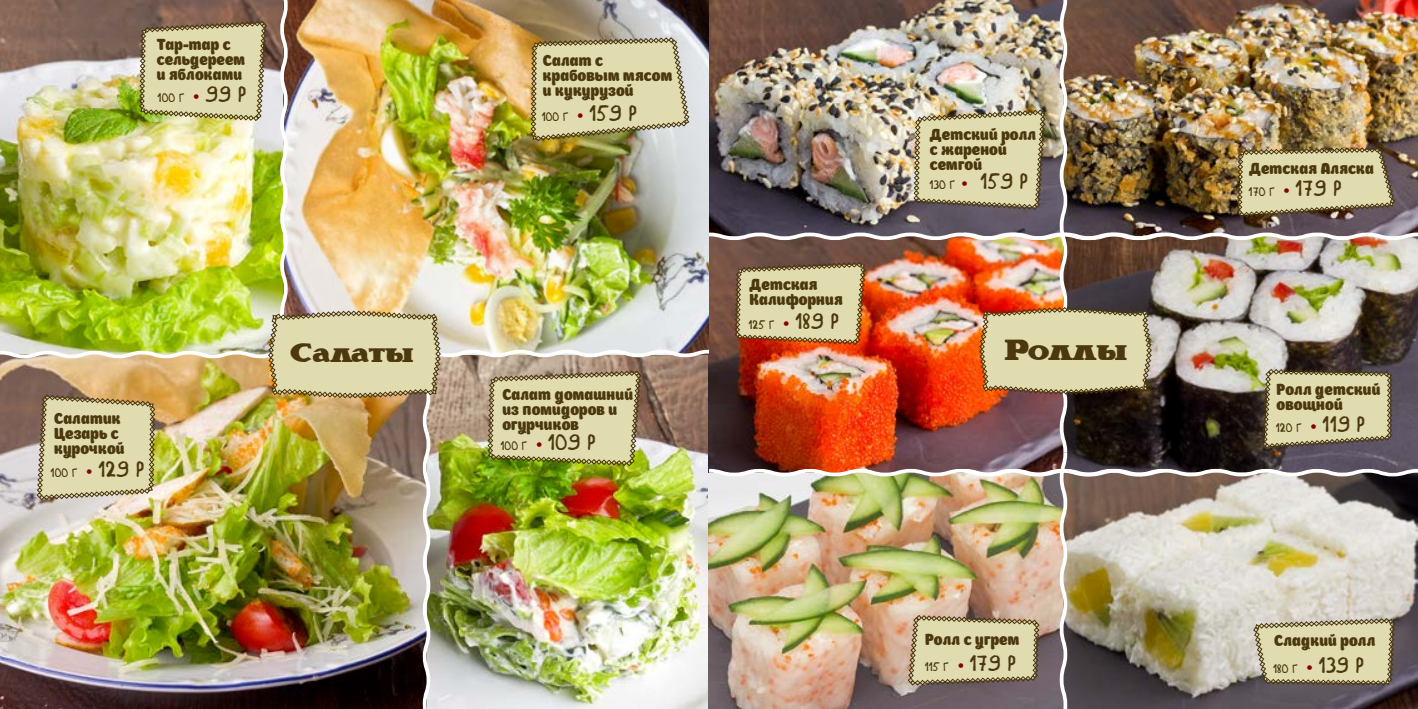
<style>
.page{position:relative;width:1418px;height:709px;background:#fff}
.page>*{position:absolute;margin:0;border:0;box-sizing:border-box;transform-origin:0 0}
.t1{font:32.5px "Brava";color:#4b380f}
.t2{font:30px "Brava";color:#4b380f}
.t3{font:17.5px/15px "Boomboom";color:#4b380e}
.t4{font:12.5px "Chocolate Hippo";color:#4b380e}
.s1{font-family:"Borjomi Black C"}
.s2{font-family:"Zanoza";font-size:15px;color:#840001}
.s3{font-size:22.5px}
</style>
<div class="page">
<img style="left:0;top:0;width:1417px;height:709px">
<p class="t3" style="left:157px;top:37px;width:90px">Тар<span class="s1">-</span>тар с сельдереем и яблоками</p>
<p class="t4" style="left:158px;top:89px;width:91px">100 г <span class="s2">•</span> <span class="s3">99 р</span></p>
<p class="t3" style="left:54px;top:411px;width:72px">Салатик<br>Цезарь с курочкой</p>
<p class="t4" style="left:51px;top:464px;width:96px">100 г <span class="s2">•</span> <span class="s3">129 р</span></p>
<h2 class="t2" style="left:290px;top:335px;width:126px">Салаты</h2>
<p class="t3" style="left:543px;top:53px;width:131px">Салат с крабовым мясом и кукурузой</p>
<p class="t4" style="left:542px;top:108px;width:97px">100 г <span class="s2">•</span> <span class="s3">159 р</span></p>
<p class="t3" style="left:502px;top:387px;width:132px">Салат домашний из помидоров и огурчиков</p>
<p class="t4" style="left:501px;top:437px;width:97px">100 г <span class="s2">•</span> <span class="s3">109 р</span></p>
<p class="t3" style="left:749px;top:277px;width:95px">Детская<br>Калифорния</p>
<p class="t4" style="left:748px;top:316px;width:92px">125 г <span class="s2">•</span> <span class="s3">189 р</span></p>
<p class="t3" style="left:929px;top:128px;width:108px">Детский ролл с жареной семгой</p>
<p class="t4" style="left:929px;top:176px;width:101px">130 г <span class="s2">•</span> <span class="s3">159 р</span></p>
<h1 class="t1" style="left:1005px;top:330px;width:124px">Роллы</h1>
<p class="t3" style="left:925px;top:632px;width:96px">Ролл с угрем</p>
<p class="t4" style="left:925px;top:658px;width:93px">115 г <span class="s2">•</span> <span class="s3">179 р</span></p>
<p class="t3" style="left:1248px;top:161px;width:126px">Детская Аляска</p>
<p class="t4" style="left:1248px;top:184px;width:95px">170 г <span class="s2">•</span> <span class="s3">179 р</span></p>
<p class="t3" style="left:1276px;top:382px;width:106px">Ролл детский овощной</p>
<p class="t4" style="left:1275px;top:419px;width:91px">120 г <span class="s2">•</span> <span class="s3">119 р</span></p>
<p class="t3" style="left:1274px;top:633px;width:103px">Сладкий ролл</p>
<p class="t4" style="left:1273px;top:660px;width:93px">180 г <span class="s2">•</span> <span class="s3">139 р</span></p>
</div>
